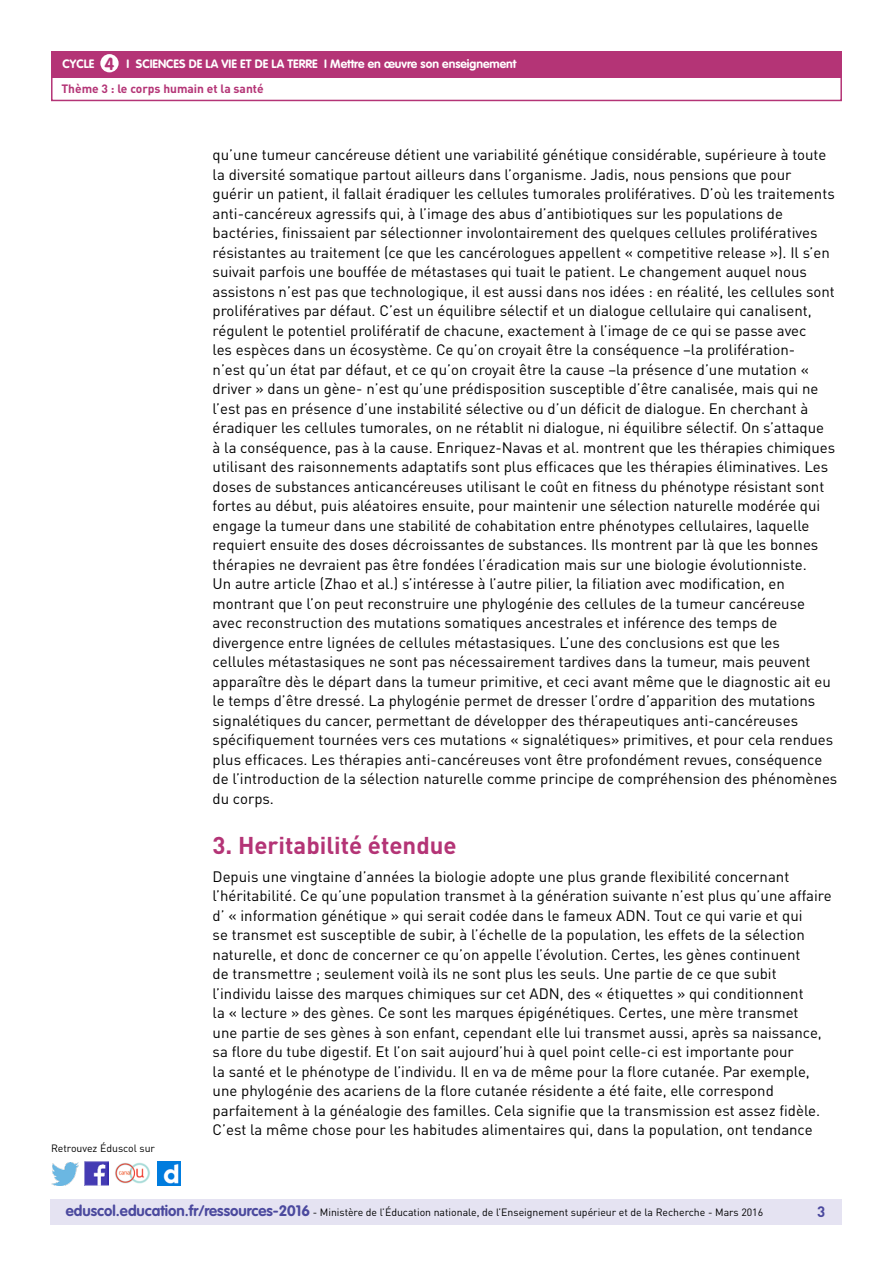
<style>
.page{position:relative;width:893px;height:1263px;background:#fff}
.page>*{position:absolute;margin:0;border:0;box-sizing:border-box;transform-origin:0 0}
.t1{font:700 24px "DIN Pro";color:#b43476}
.t2{font:700 17.25px "VAG Rounded Std";color:#b43476}
.t3{font:15px/19.5px "DIN Pro";color:#000}
.t4{font:700 15px "DIN Pro";color:#4b499e}
.t5{font:700 12px "VAG Rounded Std";color:#fff}
.t6{font:700 12px "DIN Pro";color:#b43476}
.t7{font:10.5px "DIN Pro";color:#000}
.s1{font-family:"VAG Rounded Std";font-weight:700;font-size:15px;color:#4b499e}
</style>
<div class="page">
<div style="left:50px;top:1199px;width:791px;height:26px;background:#e5e3f2"></div>
<div style="left:51px;top:51px;width:791px;height:27px;background:#b43476"></div>
<div style="left:100px;top:54px;width:19px;height:18px;background:#fff;border-radius:50%"></div>
<img style="left:85px;top:1162px;width:23px;height:23px">
<img style="left:51px;top:1163px;width:28px;height:22px">
<img style="left:158px;top:1162px;width:22px;height:23px">
<img style="left:115px;top:1162px;width:35px;height:22px">
<div style="left:51px;top:76px;width:791px;height:25px;border:2px solid #b43476"></div>
<p class="t2" style="left:105px;top:53px;width:11px">4</p>
<p class="t5" style="left:189px;top:57px;width:330px">de la vie et de la Terre I Mettre en œuvre son enseignement</p>
<p class="t5" style="left:63px;top:57px;width:33px">CYCLE</p>
<p class="t5" style="left:127px;top:57px;width:48px">I Sciences</p>
<p class="t6" style="left:61px;top:80px;width:204px">Thème 3 : le corps humain et la santé</p>
<p class="t7" style="left:51px;top:1141px;width:106px">Retrouvez Éduscol sur</p>
<p class="t3" style="left:213px;top:145px;width:626px">qu’une tumeur cancéreuse détient une variabilité génétique considérable, supérieure à toute la diversité somatique partout ailleurs dans l’organisme. Jadis, nous pensions que pour<br>guérir un patient, il fallait éradiquer les cellules tumorales prolifératives. D’où les traitements anti-cancéreux agressifs qui, à l’image des abus d’antibiotiques sur les populations de bactéries, finissaient par sélectionner involontairement des quelques cellules prolifératives résistantes au traitement (ce que les cancérologues appellent « competitive release »). Il s’en suivait parfois une bouffée de métastases qui tuait le patient. Le changement auquel nous assistons n’est pas que technologique, il est aussi dans nos idées : en réalité, les cellules sont prolifératives par défaut. C’est un équilibre sélectif et un dialogue cellulaire qui canalisent, régulent le potentiel prolifératif de chacune, exactement à l’image de ce qui se passe avec<br>les espèces dans un écosystème. Ce qu’on croyait être la conséquence –la prolifération-<br>n’est qu’un état par défaut, et ce qu’on croyait être la cause –la présence d’une mutation « driver » dans un gène- n’est qu’une prédisposition susceptible d’être canalisée, mais qui ne l’est pas en présence d’une instabilité sélective ou d’un déficit de dialogue. En cherchant à éradiquer les cellules tumorales, on ne rétablit ni dialogue, ni équilibre sélectif. On s’attaque<br>à la conséquence, pas à la cause. Enriquez-Navas et al. montrent que les thérapies chimiques utilisant des raisonnements adaptatifs sont plus efficaces que les thérapies éliminatives. Les doses de substances anticancéreuses utilisant le coût en fitness du phénotype résistant sont fortes au début, puis aléatoires ensuite, pour maintenir une sélection naturelle modérée qui engage la tumeur dans une stabilité de cohabitation entre phénotypes cellulaires, laquelle requiert ensuite des doses décroissantes de substances. Ils montrent par là que les bonnes thérapies ne devraient pas être fondées l’éradication mais sur une biologie évolutionniste.<br>Un autre article (Zhao et al.) s’intéresse à l’autre pilier, la filiation avec modification, en montrant que l’on peut reconstruire une phylogénie des cellules de la tumeur cancéreuse avec reconstruction des mutations somatiques ancestrales et inférence des temps de divergence entre lignées de cellules métastasiques. L’une des conclusions est que les<br>cellules métastasiques ne sont pas nécessairement tardives dans la tumeur, mais peuvent apparaître dès le départ dans la tumeur primitive, et ceci avant même que le diagnostic ait eu le temps d’être dressé. La phylogénie permet de dresser l’ordre d’apparition des mutations signalétiques du cancer, permettant de développer des thérapeutiques anti-cancéreuses spécifiquement tournées vers ces mutations « signalétiques» primitives, et pour cela rendues plus efficaces. Les thérapies anti-cancéreuses vont être profondément revues, conséquence de l’introduction de la sélection naturelle comme principe de compréhension des phénomènes du corps.</p>
<h1 class="t1" style="left:213px;top:829px;width:246px">3. Heritabilité étendue</h1>
<p class="t3" style="left:213px;top:866px;width:620px">Depuis une vingtaine d’années la biologie adopte une plus grande flexibilité concernant l’héritabilité. Ce qu’une population transmet à la génération suivante n’est plus qu’une affaire d’ « information génétique » qui serait codée dans le fameux ADN. Tout ce qui varie et qui<br>se transmet est susceptible de subir, à l’échelle de la population, les effets de la sélection naturelle, et donc de concerner ce qu’on appelle l’évolution. Certes, les gènes continuent<br>de transmettre ; seulement voilà ils ne sont plus les seuls. Une partie de ce que subit l’individu laisse des marques chimiques sur cet ADN, des « étiquettes » qui conditionnent<br>la « lecture » des gènes. Ce sont les marques épigénétiques. Certes, une mère transmet<br>une partie de ses gènes à son enfant, cependant elle lui transmet aussi, après sa naissance, sa flore du tube digestif. Et l’on sait aujourd’hui à quel point celle-ci est importante pour<br>la santé et le phénotype de l’individu. Il en va de même pour la flore cutanée. Par exemple, une phylogénie des acariens de la flore cutanée résidente a été faite, elle correspond parfaitement à la généalogie des familles. Cela signifie que la transmission est assez fidèle.<br>C’est la même chose pour les habitudes alimentaires qui, dans la population, ont tendance</p>
<p class="t7" style="left:66px;top:1205px;width:699px"><span class="s1">eduscol.education.fr/ressources-2016</span> - Ministère de l’Éducation nationale, de l’Enseignement supérieur et de la Recherche - Mars 2016</p>
<p class="t4" style="left:817px;top:1201px;width:10px">3</p>
</div>
